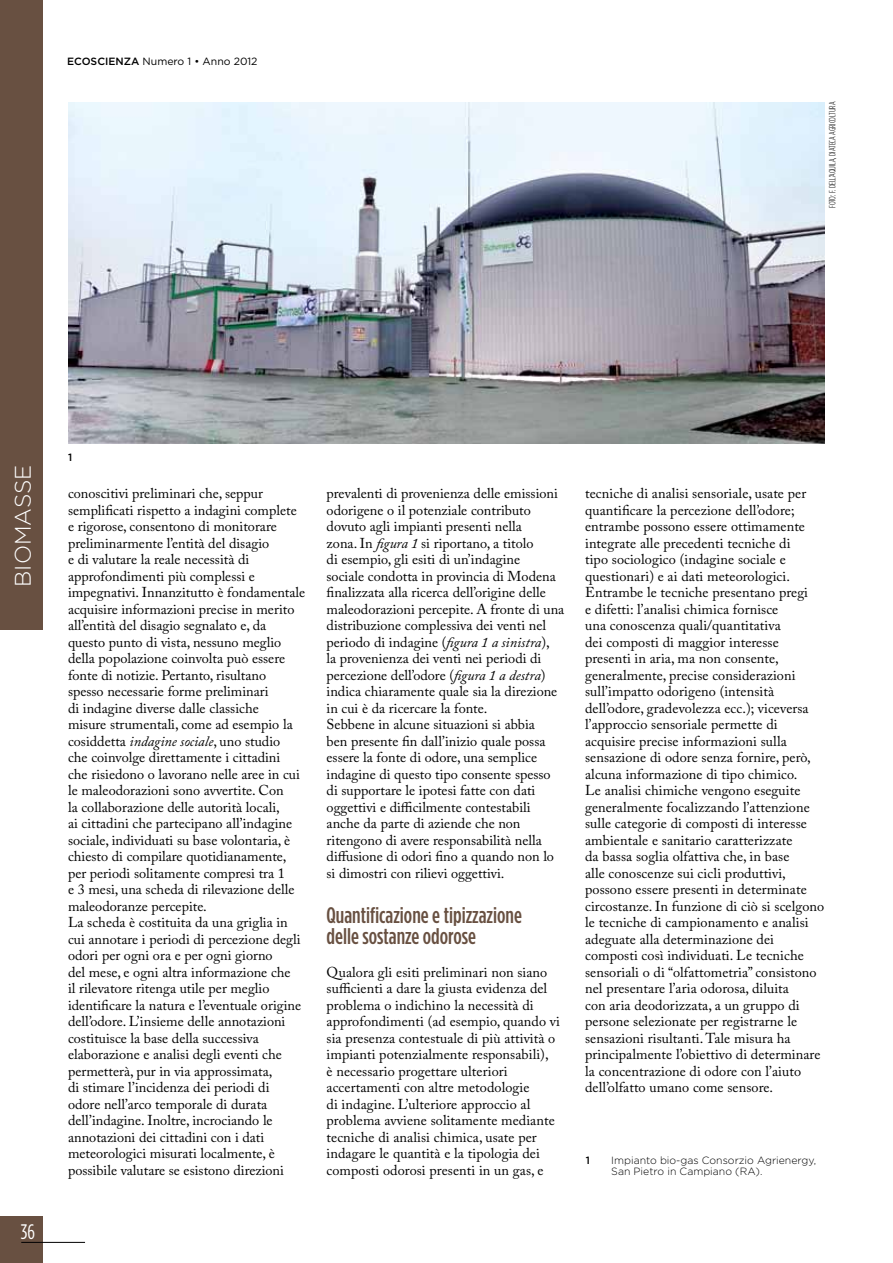
<style>
.page{position:relative;width:893px;height:1263px;background:#fff}
.page>*{position:absolute;margin:0;border:0;box-sizing:border-box;transform-origin:0 0}
.t1{font:500 22.5px/21px "Gotham Condensed";color:#685041}
.t2{font:300 22.5px "Gotham HTF";color:#fff}
.t3{font:21px "Gotham Condensed";color:#fff}
.t4{font:14.25px/16.5px "Adobe Caslon Pro";color:#000}
.t5{font:300 10.5px/11.2px "Gotham";color:#000}
.t6{font:10.5px "Gotham";color:#000}
.t7{font:500 10.5px "Gotham";color:#000}
.t8{font:300 9px "Gotham Condensed";color:#000}
.s1{font-weight:500}
.s2{font-style:italic}
</style>
<div class="page">
<div style="left:0;top:1216px;width:43px;height:47px;background:#685041"></div>
<hr style="left:21px;top:1242px;width:64px;height:1px;background:#000">
<div style="left:0;top:0;width:43px;height:629px;background:#685041"></div>
<img style="left:68px;top:102px;width:757px;height:342px">
<p class="t6" style="left:67px;top:55px;width:192px"><span class="s1">ECOSCIENZA</span> Numero 1 • Anno 2012</p>
<p class="t8" style="left:828px;top:208px;width:107px;rotate:-90deg">FOTO: f. dell’aquila, diateca agricoltura</p>
<p class="t2" style="left:11px;top:587px;width:124px;rotate:-90deg">biomasse</p>
<p class="t3" style="left:21px;top:1221px;width:16px">36</p>
<p class="t7" style="left:68px;top:452px;width:6px">1</p>
<p class="t4" style="left:68px;top:485px;width:239px">conoscitivi preliminari che, seppur semplificati rispetto a indagini complete e rigorose, consentono di monitorare preliminarmente l’entità del disagio<br>e di valutare la reale necessità di approfondimenti più complessi e impegnativi. Innanzitutto è fondamentale acquisire informazioni precise in merito all’entità del disagio segnalato e, da questo punto di vista, nessuno meglio della popolazione coinvolta può essere fonte di notizie. Pertanto, risultano spesso necessarie forme preliminari<br>di indagine diverse dalle classiche<br>misure strumentali, come ad esempio la cosiddetta <span class="s2">indagine sociale</span>, uno studio<br>che coinvolge direttamente i cittadini<br>che risiedono o lavorano nelle aree in cui le maleodorazioni sono avvertite. Con<br>la collaborazione delle autorità locali,<br>ai cittadini che partecipano all’indagine sociale, individuati su base volontaria, è chiesto di compilare quotidianamente, per periodi solitamente compresi tra 1<br>e 3 mesi, una scheda di rilevazione delle maleodoranze percepite.<br>La scheda è costituita da una griglia in cui annotare i periodi di percezione degli odori per ogni ora e per ogni giorno<br>del mese, e ogni altra informazione che<br>il rilevatore ritenga utile per meglio identificare la natura e l’eventuale origine dell’odore. L’insieme delle annotazioni costituisce la base della successiva elaborazione e analisi degli eventi che permetterà, pur in via approssimata,<br>di stimare l’incidenza dei periodi di odore nell’arco temporale di durata dell’indagine. Inoltre, incrociando le annotazioni dei cittadini con i dati meteorologici misurati localmente, è possibile valutare se esistono direzioni</p>
<p class="t4" style="left:327px;top:485px;width:239px">prevalenti di provenienza delle emissioni odorigene o il potenziale contributo dovuto agli impianti presenti nella<br>zona. In <span class="s2">figura 1</span> si riportano, a titolo<br>di esempio, gli esiti di un’indagine<br>sociale condotta in provincia di Modena finalizzata alla ricerca dell’origine delle maleodorazioni percepite. A fronte di una distribuzione complessiva dei venti nel periodo di indagine (<span class="s2">figura 1 a sinistra</span>),<br>la provenienza dei venti nei periodi di percezione dell’odore (<span class="s2">figura 1 a destra</span>) indica chiaramente quale sia la direzione in cui è da ricercare la fonte.<br>Sebbene in alcune situazioni si abbia<br>ben presente fin dall’inizio quale possa essere la fonte di odore, una semplice indagine di questo tipo consente spesso di supportare le ipotesi fatte con dati oggettivi e difficilmente contestabili anche da parte di aziende che non ritengono di avere responsabilità nella diffusione di odori fino a quando non lo si dimostri con rilievi oggettivi.</p>
<p class="t1" style="left:327px;top:904px;width:197px">Quantificazione e tipizzazione delle sostanze odorose</p>
<p class="t4" style="left:327px;top:963px;width:235px">Qualora gli esiti preliminari non siano sufficienti a dare la giusta evidenza del problema o indichino la necessità di approfondimenti (ad esempio, quando vi sia presenza contestuale di più attività o impianti potenzialmente responsabili),<br>è necessario progettare ulteriori accertamenti con altre metodologie<br>di indagine. L’ulteriore approccio al problema avviene solitamente mediante tecniche di analisi chimica, usate per indagare le quantità e la tipologia dei composti odorosi presenti in un gas, e</p>
<p class="t4" style="left:585px;top:485px;width:241px">tecniche di analisi sensoriale, usate per quantificare la percezione dell’odore; entrambe possono essere ottimamente integrate alle precedenti tecniche di<br>tipo sociologico (indagine sociale e questionari) e ai dati meteorologici.<br>Entrambe le tecniche presentano pregi<br>e difetti: l’analisi chimica fornisce<br>una conoscenza quali/quantitativa<br>dei composti di maggior interesse presenti in aria, ma non consente, generalmente, precise considerazioni sull’impatto odorigeno (intensità dell’odore, gradevolezza ecc.); viceversa l’approccio sensoriale permette di acquisire precise informazioni sulla sensazione di odore senza fornire, però, alcuna informazione di tipo chimico.<br>Le analisi chimiche vengono eseguite generalmente focalizzando l’attenzione sulle categorie di composti di interesse ambientale e sanitario caratterizzate<br>da bassa soglia olfattiva che, in base<br>alle conoscenze sui cicli produttivi, possono essere presenti in determinate circostanze. In funzione di ciò si scelgono le tecniche di campionamento e analisi adeguate alla determinazione dei composti così individuati. Le tecniche sensoriali o di “olfattometria” consistono nel presentare l’aria odorosa, diluita<br>con aria deodorizzata, a un gruppo di persone selezionate per registrarne le sensazioni risultanti. Tale misura ha principalmente l’obiettivo di determinare la concentrazione di odore con l’aiuto dell’olfatto umano come sensore.</p>
<p class="t7" style="left:586px;top:1154px;width:6px">1</p>
<p class="t5" style="left:611px;top:1155px;width:206px">Impianto bio-gas Consorzio Agrienergy,<br>San Pietro in Campiano (RA).</p>
</div>
